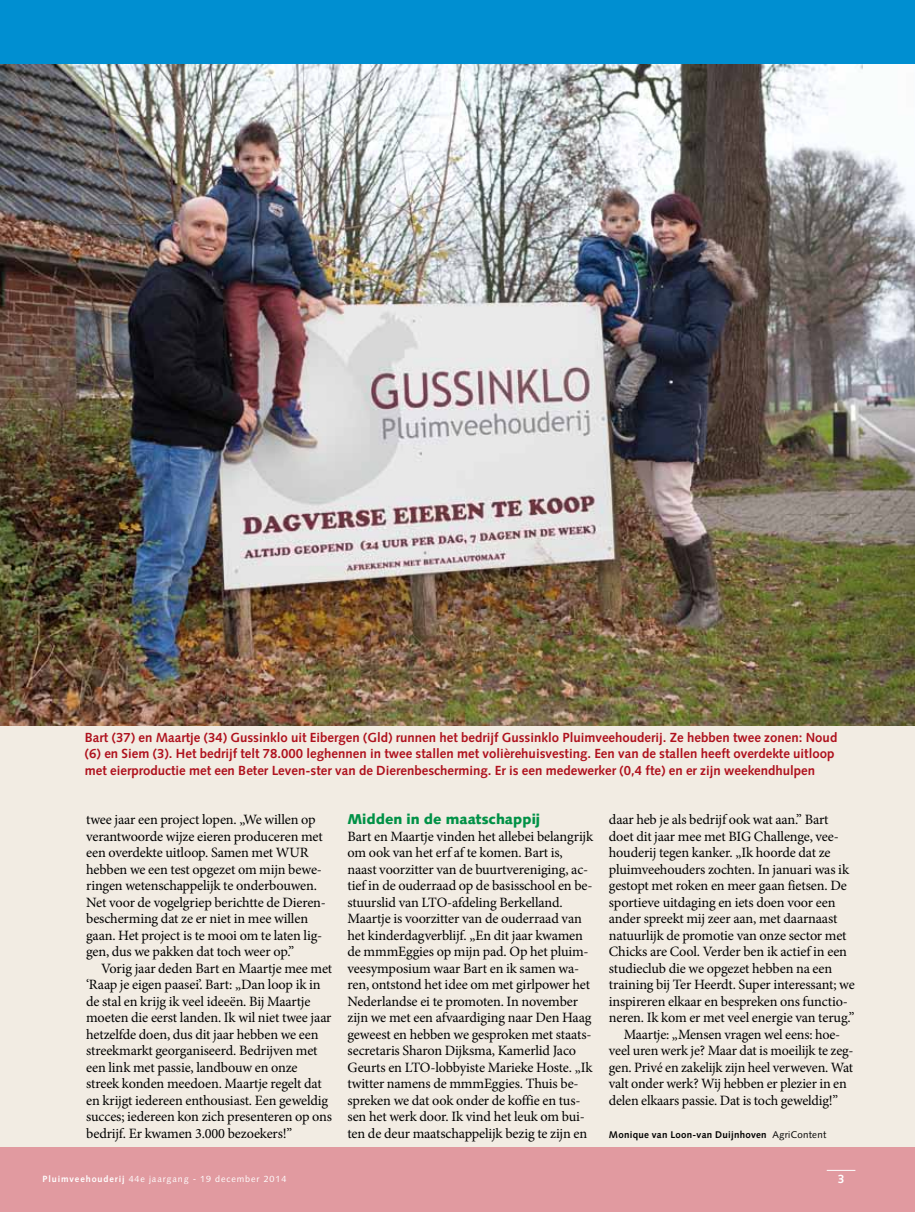
<style>
.page{position:relative;width:915px;height:1212px;background:#fff}
.page>*{position:absolute;margin:0;border:0;box-sizing:border-box;transform-origin:0 0}
.t1{font:14.25px/16.5px "Minion Pro";letter-spacing:-.01em;color:#000}
.t2{font:900 14.25px "Syntax LT Std";color:#009146}
.t3{font:700 13.2px/16.5px "Syntax LT Std";color:#af111d}
.t4{font:700 12px "Syntax LT Std";color:#fff}
.t5{font:700 9.75px "Syntax LT Std";letter-spacing:.025em;color:#000}
.t6{font:9px "Syntax LT Std";letter-spacing:.1em;color:#fff}
.s1{font-weight:400}
.s2{font-weight:700}
</style>
<div class="page">
<div style="left:0;top:725px;width:914px;height:423px;background:#f2ece3"></div>
<div style="left:0;top:0;width:914px;height:65px;background:#008fd1"></div>
<div style="left:0;top:1148px;width:914px;height:64px;background:#e19aa0"></div>
<svg style="left:826px;top:1170px;width:29px;height:1px"></svg>
<img style="left:0;top:65px;width:914px;height:660px">
<p class="t3" style="left:85px;top:729px;width:753px">Bart (37) en Maartje (34) Gussinklo uit Eibergen (Gld) runnen het bedrijf Gussinklo Pluimveehouderij. Ze hebben twee zonen: Noud (6) en Siem (3). Het bedrijf telt 78.000 leghennen in twee stallen met volièrehuisvesting. Een van de stallen heeft overdekte uitloop met eierproductie met een Beter Leven-ster van de Dierenbescherming. Er is een medewerker (0,4 fte) en er zijn weekendhulpen</p>
<p class="t1" style="left:86px;top:811px;width:241px">twee jaar een project lopen. „We willen op verantwoorde wijze eieren produceren met een overdekte uitloop. Samen met WUR hebben we een test opgezet om mijn bewe&shy;ringen wetenschappelijk te onderbouwen.<br>Net voor de vogelgriep berichtte de Dieren&shy;bescherming dat ze er niet in mee willen gaan. Het project is te mooi om te laten lig&shy;gen, dus we pakken dat toch weer op.”</p>
<p class="t1" style="left:86px;top:960px;width:247px;text-indent:15px">Vorig jaar deden Bart en Maartje mee met ‘Raap je eigen paasei’. Bart: „Dan loop ik in de stal en krijg ik veel ideeën. Bij Maartje moeten die eerst landen. Ik wil niet twee jaar hetzelfde doen, dus dit jaar hebben we een streekmarkt georganiseerd. Bedrijven met een link met passie, landbouw en onze streek konden meedoen. Maartje regelt dat en krijgt iedereen enthousiast. Een geweldig succes; iedereen kon zich presenteren op ons bedrijf. Er kwamen 3.000 bezoekers!”</p>
<p class="t2" style="left:347px;top:811px;width:194px">Midden in de maatschappij</p>
<p class="t1" style="left:347px;top:828px;width:247px">Bart en Maartje vinden het allebei belangrijk om ook van het erf af te komen. Bart is, naast voorzitter van de buurtvereniging, ac&shy;tief in de ouderraad op de basisschool en be&shy;stuurslid van LTO-afdeling Berkelland.<br>Maartje is voorzitter van de ouderraad van het kinderdagverblijf. „En dit jaar kwamen de mmmEggies op mijn pad. Op het pluim&shy;veesymposium waar Bart en ik samen wa&shy;ren, ontstond het idee om met girlpower het Nederlandse ei te promoten. In november zijn we met een afvaardiging naar Den Haag geweest en hebben we gesproken met staats&shy;secretaris Sharon Dijksma, Kamerlid Jaco Geurts en LTO-lobbyiste Marieke Hoste. „Ik twitter namens de mmmEggies. Thuis be&shy;spreken we dat ook onder de koffie en tus&shy;sen het werk door. Ik vind het leuk om bui&shy;ten de deur maatschappelijk bezig te zijn en</p>
<p class="t1" style="left:608px;top:811px;width:221px">daar heb je als bedrijf ook wat aan.” Bart</p>
<p class="t1" style="left:608px;top:828px;width:231px">doet dit jaar mee met BIG Challenge, vee-</p>
<p class="t1" style="left:608px;top:844px;width:223px">houderij tegen kanker. „Ik hoorde dat ze</p>
<p class="t1" style="left:608px;top:861px;width:241px">pluimveehouders zochten. In januari was ik</p>
<p class="t1" style="left:608px;top:877px;width:239px">gestopt met roken en meer gaan fietsen. De</p>
<p class="t1" style="left:608px;top:894px;width:228px">sportieve uitdaging en iets doen voor een</p>
<p class="t1" style="left:608px;top:910px;width:230px">ander spreekt mij zeer aan, met daarnaast</p>
<p class="t1" style="left:608px;top:927px;width:239px">natuurlijk de promotie van onze sector met</p>
<p class="t1" style="left:608px;top:943px;width:239px">Chicks are Cool. Verder ben ik actief in een</p>
<p class="t1" style="left:608px;top:960px;width:225px">studieclub die we opgezet hebben na een</p>
<p class="t1" style="left:608px;top:976px;width:247px">training bij Ter Heerdt. Super interessant; we</p>
<p class="t1" style="left:608px;top:993px;width:240px">inspireren elkaar en bespreken ons functio-</p>
<p class="t1" style="left:608px;top:1009px;width:247px">neren. Ik kom er met veel energie van terug.”</p>
<p class="t1" style="left:623px;top:1026px;width:218px">Maartje: „Mensen vragen wel eens: hoe-</p>
<p class="t1" style="left:608px;top:1042px;width:246px">veel uren werk je? Maar dat is moeilijk te zeg-</p>
<p class="t1" style="left:608px;top:1059px;width:245px">gen. Privé en zakelijk zijn heel verweven. Wat</p>
<p class="t1" style="left:608px;top:1075px;width:239px">valt onder werk? Wij hebben er plezier in en</p>
<p class="t1" style="left:608px;top:1092px;width:230px">delen elkaars passie. Dat is toch geweldig!”</p>
<p class="t5" style="left:608px;top:1128px;width:219px">Monique van Loon-van Duijnhoven <span class="s1">AgriContent</span></p>
<p class="t6" style="left:43px;top:1173px;width:245px"><span class="s2">Pluimveehouderij</span> 44e jaargang - 19 december 2014</p>
<p class="t4" style="left:837px;top:1172px;width:8px">3</p>
</div>
